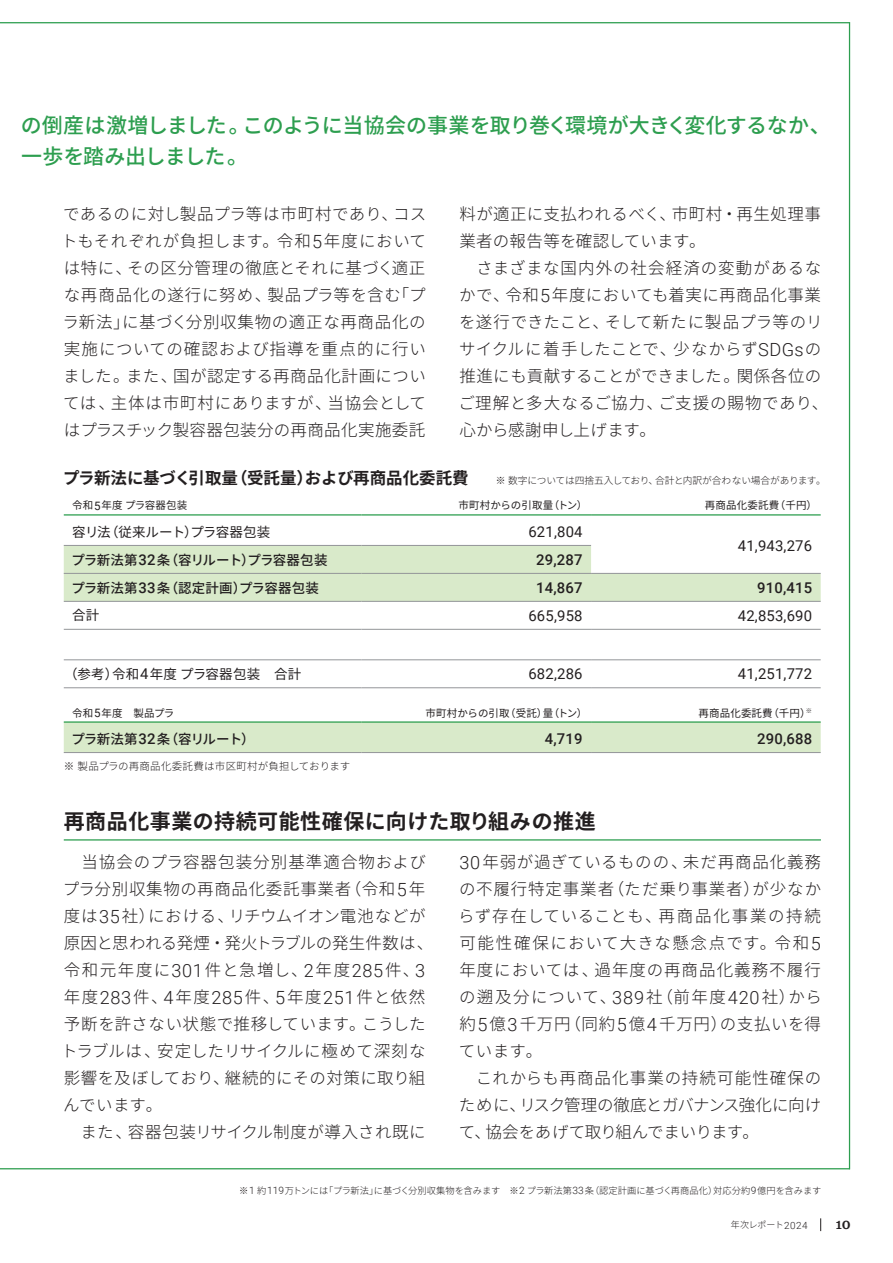
<style>
.page{position:relative;width:893px;height:1263px;background:#fff}
.page>*{position:absolute;margin:0;border:0;box-sizing:border-box;transform-origin:0 0}
.t1{font:500 21px/30.8px "Noto Sans CJ Kjp";letter-spacing:-.03em;color:#2d9e4f}
.t2{font:700 21px "Noto Sans CJ Kjp";letter-spacing:.025em;color:#231f20}
.t3{font:300 16.5px/27px "Noto Sans CJ Kjp";letter-spacing:.03em;color:#231f20}
.t4{font:300 16.5px/27px "Noto Sans CJ Kjp";letter-spacing:.05em;color:#231f20}
.t5{font:700 16.5px "Noto Sans CJ Kjp";color:#231f20}
.t6{font:14.85px "Roboto";letter-spacing:.015em;color:#231f20}
.t7{font:500 14.85px "Roboto";letter-spacing:.015em;color:#231f20}
.t8{font:500 13.5px "Noto Sans CJ Kjp";letter-spacing:-.045em;color:#231f20}
.t9{font:500 13.5px "Noto Sans CJ Kjp";letter-spacing:.015em;color:#231f20}
.t10{font:13.5px "Noto Sans CJ Kjp";letter-spacing:.015em;color:#231f20}
.t11{font:13.5px "Noto Sans CJ Kjp";letter-spacing:-.035em;color:#231f20}
.t12{font:500 13.5px "Noto Sans CJ Kjp";letter-spacing:-.05em;color:#231f20}
.t13{font:13.5px "Clarendon LT Std";color:#231f20}
.t14{font:10.5px "Noto Sans CJ Kjp";letter-spacing:.015em;color:#231f20}
.t15{font:300 10.5px "Noto Sans CJ Kjp";letter-spacing:.025em;color:#231f20}
.t16{font:300 9.75px "Noto Sans CJ Kjp";letter-spacing:-.015em;color:#231f20}
.t17{font:300 9.3px "Noto Sans CJ Kjp";letter-spacing:.005em;color:#231f20}
.t18{font:300 9px "Noto Sans CJ Kjp";letter-spacing:-.03em;color:#231f20}
.s1{font-family:"Roboto";font-size:18.15px}
.s2{font-family:"Roboto";font-size:11.55px}
.s3{font-family:"Roboto";font-size:14.85px}
.s4{font-family:"Roboto";font-size:10.2px}
.s5{font-family:"Roboto";font-size:9.9px}
</style>
<div class="page">
<hr style="left:849px;top:22px;width:1px;height:1147px;background:#2d9e4f">
<hr style="left:0;top:1168px;width:849px;height:1px;background:#2d9e4f">
<hr style="left:0;top:22px;width:849px;height:1px;background:#2d9e4f">
<hr style="left:64px;top:839px;width:757px;height:1px;background:#2d9e4f">
<svg style="left:64px;top:545px;width:757px;height:207px"></svg>
<hr style="left:64px;top:514px;width:297px;height:1px;background:#2d9e4f">
<hr style="left:361px;top:514px;width:230px;height:1px;background:#2d9e4f">
<hr style="left:591px;top:514px;width:230px;height:1px;background:#2d9e4f">
<hr style="left:64px;top:545px;width:297px;height:1px;background:#939598">
<hr style="left:361px;top:545px;width:230px;height:1px;background:#939598">
<hr style="left:64px;top:573px;width:297px;height:1px;background:#939598">
<hr style="left:361px;top:573px;width:230px;height:1px;background:#939598">
<hr style="left:591px;top:573px;width:230px;height:1px;background:#939598">
<hr style="left:591px;top:601px;width:230px;height:1px;background:#939598">
<hr style="left:591px;top:629px;width:230px;height:1px;background:#939598">
<hr style="left:64px;top:601px;width:297px;height:1px;background:#939598">
<hr style="left:361px;top:601px;width:230px;height:1px;background:#939598">
<hr style="left:64px;top:629px;width:297px;height:1px;background:#939598">
<hr style="left:361px;top:629px;width:230px;height:1px;background:#939598">
<hr style="left:64px;top:659px;width:297px;height:1px;background:#939598">
<hr style="left:361px;top:659px;width:230px;height:1px;background:#939598">
<hr style="left:591px;top:659px;width:230px;height:1px;background:#939598">
<hr style="left:64px;top:687px;width:297px;height:1px;background:#939598">
<hr style="left:361px;top:687px;width:230px;height:1px;background:#939598">
<hr style="left:591px;top:687px;width:230px;height:1px;background:#939598">
<hr style="left:64px;top:752px;width:297px;height:1px;background:#939598">
<hr style="left:361px;top:752px;width:230px;height:1px;background:#939598">
<hr style="left:591px;top:752px;width:230px;height:1px;background:#939598">
<hr style="left:64px;top:721px;width:297px;height:2px;background:#2d9e4f">
<hr style="left:361px;top:721px;width:230px;height:2px;background:#2d9e4f">
<hr style="left:591px;top:721px;width:230px;height:2px;background:#2d9e4f">
<svg style="left:820px;top:1218px;width:1px;height:13px"></svg>
<p class="t1" style="left:21px;top:111px;width:811px">の倒産は激増しました。このように当協会の事業を取り巻く環境が大きく変化するなか、一歩を踏み出しました。</p>
<p class="t3" style="left:61px;top:201px;width:366px;text-align:justify">であるのに対し製品プラ等は市町村であり、コストもそれぞれが負担します。令和<span class="s1">5</span>年度においては特に、その区分管理の徹底とそれに基づく適正な再商品化の遂行に努め、製品プラ等を含む「プラ新法」に基づく分別収集物の適正な再商品化の実施についての確認および指導を重点的に行いました。また、国が認定する再商品化計画については、主体は市町村にありますが、当協会としてはプラスチック製容器包装分の再商品化実施委託</p>
<p class="t3" style="left:458px;top:201px;width:371px">料が適正に支払われるべく、市町村・再生処理事業者の報告等を確認しています。<br>　さまざまな国内外の社会経済の変動があるなかで、令和<span class="s1">5</span>年度においても着実に再商品化事業を遂行できたこと、そして新たに製品プラ等のリサイクルに着手したことで、少なからず<span class="s1">SDGs</span>の推進にも貢献することができました。関係各位のご理解と多大なるご協力、ご支援の賜物であり、心から感謝申し上げます。</p>
<p class="t5" style="left:63px;top:469px;width:407px">プラ新法に基づく引取量（受託量）および再商品化委託費</p>
<p class="t16" style="left:496px;top:475px;width:332px">※ 数字については四捨五入しており、合計と内訳が合わない場合があります。</p>
<p class="t14" style="left:72px;top:500px;width:117px">令和<span class="s2">5</span>年度プラ容器包装</p>
<p class="t14" style="left:458px;top:500px;width:130px">市町村からの引取量（トン）</p>
<p class="t14" style="left:705px;top:500px;width:114px">再商品化委託費（千円）</p>
<p class="t11" style="left:72px;top:524px;width:200px">容リ法（従来ルート）プラ容器包装</p>
<p class="t6" style="left:528px;top:521px;width:56px">621,804</p>
<p class="t6" style="left:738px;top:535px;width:76px">41,943,276</p>
<p class="t8" style="left:71px;top:552px;width:258px">プラ新法第<span class="s3">32</span>条（容リルート）プラ容器包装</p>
<p class="t7" style="left:536px;top:549px;width:48px">29,287</p>
<p class="t9" style="left:71px;top:580px;width:249px">プラ新法第<span class="s3">33</span>条（認定計画）プラ容器包装</p>
<p class="t7" style="left:536px;top:577px;width:48px">14,867</p>
<p class="t7" style="left:757px;top:577px;width:57px">910,415</p>
<p class="t10" style="left:72px;top:608px;width:29px">合計</p>
<p class="t6" style="left:528px;top:605px;width:56px">665,958</p>
<p class="t6" style="left:738px;top:605px;width:76px">42,853,690</p>
<p class="t10" style="left:64px;top:666px;width:239px">（参考）令和<span class="s3">4</span>年度プラ容器包装　合計</p>
<p class="t6" style="left:528px;top:664px;width:56px">682,286</p>
<p class="t6" style="left:738px;top:664px;width:76px">41,251,772</p>
<p class="t14" style="left:72px;top:707px;width:104px">令和<span class="s2">5</span>年度　製品プラ</p>
<p class="t14" style="left:426px;top:707px;width:163px">市町村からの引取（受託）量（トン）</p>
<p class="t14" style="left:698px;top:707px;width:115px">再商品化委託費（千円）<sup>※</sup></p>
<p class="t12" style="left:71px;top:731px;width:185px">プラ新法第<span class="s3">32</span>条（容リルート）</p>
<p class="t7" style="left:545px;top:728px;width:39px">4,719</p>
<p class="t7" style="left:757px;top:728px;width:57px">290,688</p>
<p class="t15" style="left:64px;top:760px;width:288px">※ 製品プラの再商品化委託費は市区町村が負担しております</p>
<p class="t2" style="left:64px;top:809px;width:533px">再商品化事業の持続可能性確保に向けた取り組みの推進</p>
<p class="t3" style="left:61px;top:849px;width:374px">　当協会のプラ容器包装分別基準適合物およびプラ分別収集物の再商品化委託事業者（令和<span class="s1">5</span>年度は<span class="s1">35</span>社）における、リチウムイオン電池などが原因と思われる発煙・発火トラブルの発生件数は、令和元年度に<span class="s1">301</span>件と急増し、<span class="s1">2</span>年度<span class="s1">285</span>件、<span class="s1">3</span>年度<span class="s1">283</span>件、<span class="s1">4</span>年度<span class="s1">285</span>件、<span class="s1">5</span>年度<span class="s1">251</span>件と依然予断を許さない状態で推移しています。こうしたトラブルは、安定したリサイクルに極めて深刻な影響を及ぼしており、継続的にその対策に取り組んでいます。<br>　また、容器包装リサイクル制度が導入され既に</p>
<p class="t4" style="left:458px;top:849px;width:365px"><span class="s1">30</span>年弱が過ぎているものの、未だ再商品化義務の不履行特定事業者（ただ乗り事業者）が少なからず存在していることも、再商品化事業の持続可能性確保において大きな懸念点です。令和<span class="s1">5</span>年度においては、過年度の再商品化義務不履行の遡及分について、<span class="s1">389</span>社（前年度<span class="s1">420</span>社）から約<span class="s1">5</span>億<span class="s1">3</span>千万円（同約<span class="s1">5</span>億<span class="s1">4</span>千万円）の支払いを得ています。<br>　これからも再商品化事業の持続可能性確保のために、リスク管理の徹底とガバナンス強化に向けて、協会をあげて取り組んでまいります。</p>
<p class="t17" style="left:239px;top:1185px;width:584px">※<span class="s4">1</span> 約<span class="s4">119</span>万トンには「プラ新法」に基づく分別収集物を含みます　※<span class="s4">2</span> プラ新法第<span class="s4">33</span>条（認定計画に基づく再商品化）対応分約<span class="s4">9</span>億円を含みます</p>
<p class="t18" style="left:731px;top:1220px;width:78px">年次レポート<span class="s5">2024</span></p>
<p class="t13" style="left:835px;top:1216px;width:17px">10</p>
</div>
